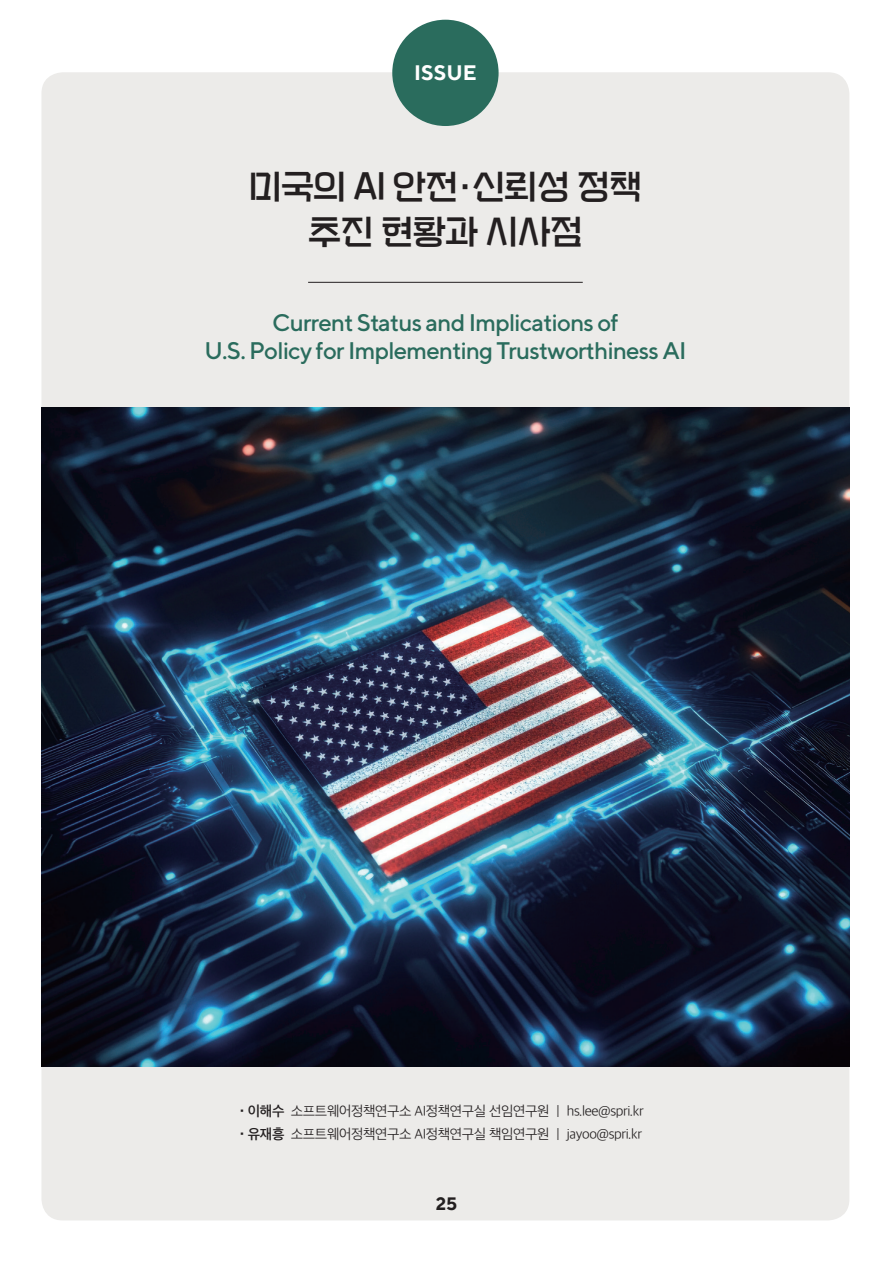
<style>
.page{position:relative;width:893px;height:1263px;background:#fff}
.page>*{position:absolute;margin:0;border:0;box-sizing:border-box;transform-origin:0 0}
.t1{font:33px/45px "SD Tapi b Sb";letter-spacing:-.02em;color:#231f20;text-align:center}
.t2{font:500 24px/28.8px "TT Norms";letter-spacing:-.03em;color:#2a6c5d;text-align:center}
.t3{font:700 21px "TT Norms";color:#fff}
.t4{font:700 18px "TT Norms";color:#231f20}
.t5{font:13.5px/22.5px "SD Gothic Neoa Uni c Lt";letter-spacing:-.03em;color:#231f20}
.s1{font-family:"SD Gothic Neoa Uni i Hv"}
.s2{font-family:"SD Gothic Neoa Uni f Sb"}
</style>
<div class="page">
<div style="left:41px;top:72px;width:808px;height:1148px;background:#ecebe9;border-radius:21px"></div>
<img style="left:41px;top:407px;width:808px;height:659px">
<hr style="left:308px;top:282px;width:275px;height:1px;background:#231f20">
<div style="left:392px;top:20px;width:107px;height:106px;background:#2a6c5d;border-radius:50%"></div>
<h3 class="t3" style="left:414px;top:60px;width:61px">ISSUE</h3>
<h1 class="t1" style="left:249px;top:162px;width:395px">미국의 AI 안전·신뢰성 정책 추진 현황과 시사점</h1>
<h2 class="t2" style="left:204px;top:307px;width:484px">Current Status and Implications of<br>U.S. Policy for Implementing Trustworthiness AI</h2>
<p class="t5" style="left:240px;top:1100px;width:406px"><span class="s1">·</span> <span class="s2">이해수</span> 소프트웨어정책연구소 AI정책연구실 선임연구원 | hs.lee@spri.kr <span class="s1">·</span> <span class="s2">유재흥</span> 소프트웨어정책연구소 AI정책연구실 책임연구원 | jayoo@spri.kr</p>
<h3 class="t4" style="left:436px;top:1192px;width:23px">25</h3>
</div>
